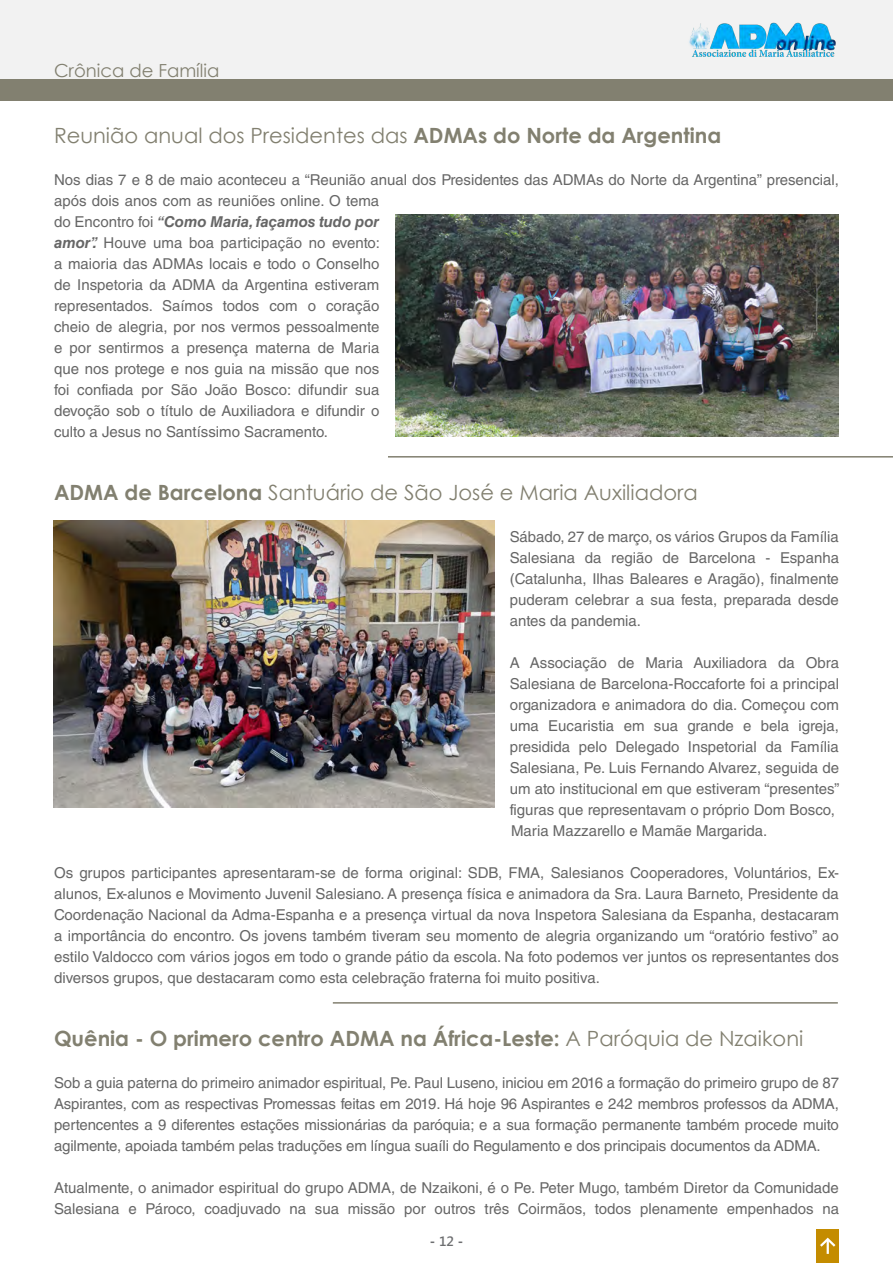
<style>
.page{position:relative;width:893px;height:1263px;background:#fff}
.page>*{position:absolute;margin:0;border:0;box-sizing:border-box;transform-origin:0 0}
.t1{font:21px "Century Gothic";color:#828070}
.t2{font:700 21px "Century Gothic";color:#828070}
.t3{font:18px "Century Gothic";color:#828070}
.t4{font:15px/21px "Helvetica LT Std";color:#666}
.t5{font:700 13.5px "Segoe UI";color:#6d6e70}
.s1{font-weight:700}
.s2{font-weight:700;font-style:italic}
.s3{font-weight:400}
.s4{font-weight:600}
</style>
<div class="page">
<div style="left:0;top:0;width:893px;height:80px;background:#f2f2f2"></div>
<img style="left:689px;top:22px;width:147px;height:35px">
<div style="left:816px;top:1229px;width:23px;height:34px;background:#c48c00"></div>
<svg style="left:820px;top:1237px;width:16px;height:17px"></svg>
<div style="left:0;top:80px;width:893px;height:20px;background:#828070"></div>
<hr style="left:388px;top:456px;width:505px;height:1px;background:#828070">
<img style="left:396px;top:215px;width:443px;height:222px">
<img style="left:53px;top:520px;width:442px;height:287px">
<hr style="left:333px;top:1002px;width:505px;height:1px;background:#828070">
<p class="t3" style="left:54px;top:59px;width:167px">Crônica de Família</p>
<p class="t1" style="left:54px;top:122px;width:669px">Reunião anual dos Presidentes das <span class="s1">ADMAs do Norte da Argentina</span></p>
<p class="t4" style="left:54px;top:169px;width:786px">Nos dias 7 e 8 de maio aconteceu a “Reunião anual dos Presidentes das ADMAs do Norte da Argentina” presencial, após dois anos com as reuniões online. O tema<br>do Encontro foi <span class="s2">“Como Maria, façamos tudo por<br>amor”.</span> Houve uma boa participação no evento:<br>a maioria das ADMAs locais e todo o Conselho<br>de Inspetoria da ADMA da Argentina estiveram<br>representados. Saímos todos com o coração<br>cheio de alegria, por nos vermos pessoalmente<br>e por sentirmos a presença materna de Maria<br>que nos protege e nos guia na missão que nos<br>foi confiada por São João Bosco: difundir sua<br>devoção sob o título de Auxiliadora e difundir o<br>culto a Jesus no Santíssimo Sacramento.</p>
<p class="t1" style="left:54px;top:479px;width:645px"><span class="s1">ADMA de Barcelona</span> Santuário de São José e Maria Auxiliadora</p>
<p class="t4" style="left:510px;top:526px;width:331px;text-align:justify">Sábado, 27 de março, os vários Grupos da Família Salesiana da região de Barcelona - Espanha (Catalunha, Ilhas Baleares e Aragão), finalmente puderam celebrar a sua festa, preparada desde antes da pandemia.</p>
<p class="t4" style="left:510px;top:652px;width:331px">A Associação de Maria Auxiliadora da Obra Salesiana de Barcelona-Roccaforte foi a principal organizadora e animadora do dia. Começou com uma Eucaristia em sua grande e bela igreja, presidida pelo Delegado Inspetorial da Família Salesiana, Pe. Luis Fernando Alvarez, seguida de um ato institucional em que estiveram “presentes” figuras que representavam o próprio Dom Bosco, Maria Mazzarello e Mamãe Margarida.</p>
<p class="t4" style="left:54px;top:862px;width:786px;text-align:justify">Os grupos participantes apresentaram-se de forma original: SDB, FMA, Salesianos Cooperadores, Voluntários, Ex&shy;alunos, Ex-alunos e Movimento Juvenil Salesiano. A presença física e animadora da Sra. Laura Barneto, Presidente da Coordenação Nacional da Adma-Espanha e a presença virtual da nova Inspetora Salesiana da Espanha, destacaram a importância do encontro. Os jovens também tiveram seu momento de alegria organizando um “oratório festivo” ao estilo Valdocco com vários jogos em todo o grande pátio da escola. Na foto podemos ver juntos os representantes dos diversos grupos, que destacaram como esta celebração fraterna foi muito positiva.</p>
<p class="t2" style="left:54px;top:1025px;width:751px">Quênia - O primero centro ADMA na África-Leste: <span class="s3">A Paróquia de Nzaikoni</span></p>
<p class="t4" style="left:54px;top:1072px;width:786px;text-align:justify">Sob a guia paterna do primeiro animador espiritual, Pe. Paul Luseno, iniciou em 2016 a formação do primeiro grupo de 87<br>Aspirantes, com as respectivas Promessas feitas em 2019. Há hoje 96 Aspirantes e 242 membros professos da ADMA, pertencentes a 9 diferentes estações missionárias da paróquia; e a sua formação permanente também procede muito agilmente, apoiada também pelas traduções em língua suaíli do Regulamento e dos principais documentos da ADMA.</p>
<p class="t4" style="left:54px;top:1177px;width:786px">Atualmente, o animador espiritual do grupo ADMA, de Nzaikoni, é o Pe. Peter Mugo, também Diretor da Comunidade<br>Salesiana e Pároco, coadjuvado na sua missão por outros três Coirmãos, todos plenamente empenhados na</p>
<p class="t5" style="left:430px;top:1229px;width:35px">- <span class="s4">12</span> -</p>
</div>
